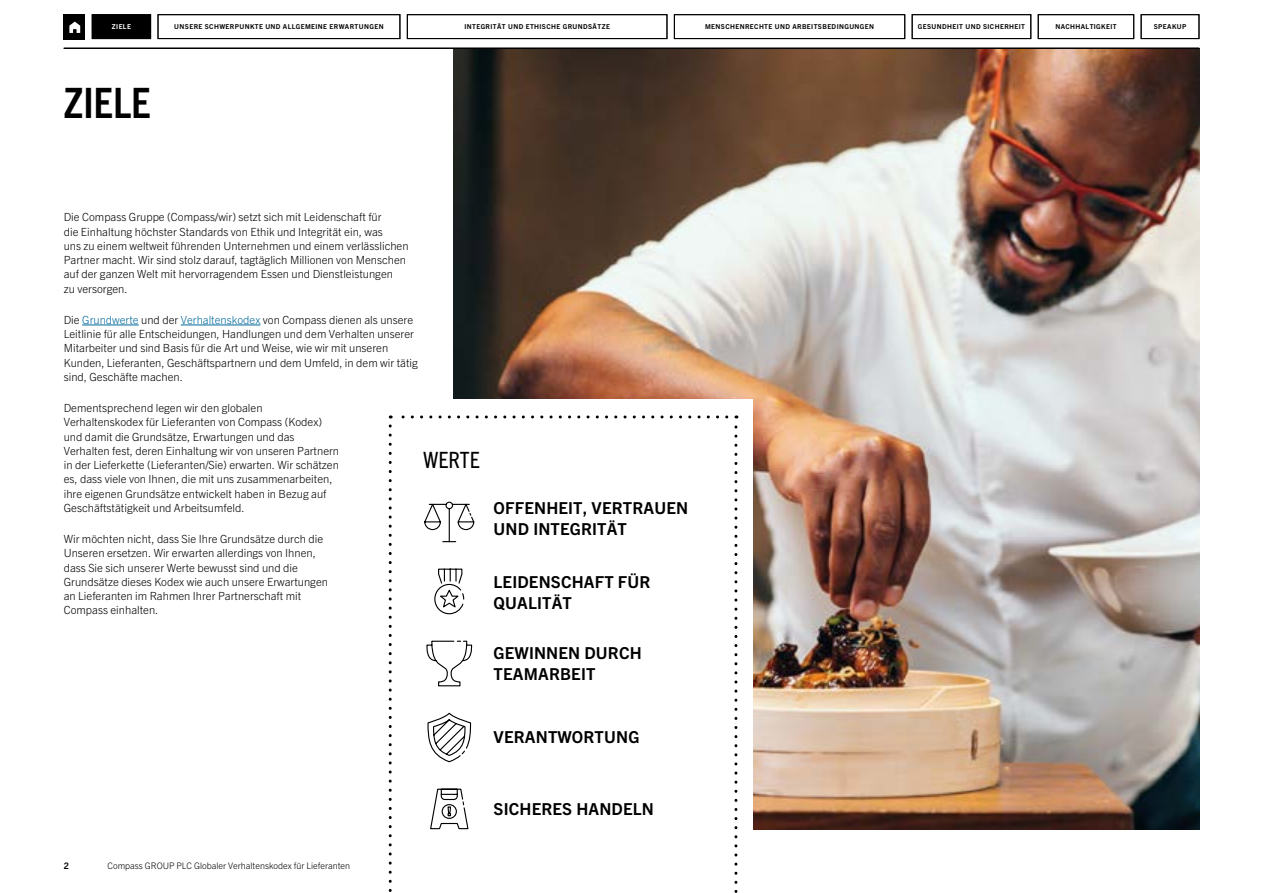
<style>
.page{position:relative;width:1263px;height:893px;background:#fff}
.page>*{position:absolute;margin:0;border:0;box-sizing:border-box;transform-origin:0 0}
.Page_Title{font:700 condensed 42px "Trade Gothic Next LT Pro";color:#000}
.Heading{font:condensed 22.5px "Trade Gothic Next LT Pro";color:#000}
.Heading-1{font:700 16.5px/21px "Trade Gothic Next LT Pro";letter-spacing:.01em;color:#000}
.Bodytext{font:300 11.25px/14.2px "Trade Gothic Next LT Pro";color:#000}
.t1{font:300 9px "Trade Gothic Next LT Pro";color:#000}
.t2{font:700 9px "Trade Gothic Next LT Pro";color:#000}
.t3{font:700 6.75px "Trade Gothic Next LT Pro";letter-spacing:.06em;color:#000}
.t4{font:700 6.75px "Trade Gothic Next LT Pro";letter-spacing:.06em;color:#fff}
.s1{color:#00699d}
</style>
<div class="page">
<div style="left:92px;top:15px;width:59px;height:24px;background:#000"></div>
<hr style="left:82px;top:325px;width:57px;height:1px;background:#00699d">
<hr style="left:181px;top:325px;width:79px;height:1px;background:#00699d">
<img style="left:454px;top:49px;width:745px;height:780px">
<div style="left:373px;top:400px;width:380px;height:493px;background:#fff"></div>
<svg style="left:389px;top:426px;width:3px;height:466px"></svg>
<svg style="left:734px;top:415px;width:3px;height:478px"></svg>
<svg style="left:390px;top:415px;width:337px;height:3px"></svg>
<svg style="left:424px;top:501px;width:51px;height:42px"></svg>
<svg style="left:434px;top:568px;width:31px;height:47px"></svg>
<svg style="left:426px;top:640px;width:47px;height:47px"></svg>
<svg style="left:427px;top:712px;width:45px;height:51px"></svg>
<svg style="left:430px;top:788px;width:39px;height:42px"></svg>
<div style="left:64px;top:14px;width:21px;height:26px;background:#000"></div>
<svg style="left:69px;top:22px;width:11px;height:11px"></svg>
<div style="left:92px;top:14px;width:59px;height:25px;border:1px solid #000"></div>
<div style="left:158px;top:14px;width:242px;height:25px;border:1px solid #000"></div>
<div style="left:407px;top:14px;width:260px;height:25px;border:1px solid #000"></div>
<div style="left:674px;top:14px;width:231px;height:25px;border:1px solid #000"></div>
<div style="left:912px;top:14px;width:119px;height:25px;border:1px solid #000"></div>
<div style="left:1038px;top:14px;width:96px;height:25px;border:1px solid #000"></div>
<div style="left:1141px;top:14px;width:58px;height:25px;border:1px solid #000"></div>
<hr style="left:64px;top:48px;width:1135px;height:1px;background:#000">
<p class="t4" style="left:112px;top:22px;width:20px">ZIELE</p>
<p class="t3" style="left:174px;top:22px;width:211px">UNSERE SCHWERPUNKTE UND ALLGEMEINE ERWARTUNGEN</p>
<p class="t3" style="left:464px;top:22px;width:147px">INTEGRITÄT UND ETHISCHE GRUNDSÄTZE</p>
<p class="t3" style="left:705px;top:22px;width:171px">MENSCHENRECHTE UND ARBEITSBEDINGUNGEN</p>
<p class="t3" style="left:918px;top:22px;width:109px">GESUNDHEIT UND SICHERHEIT</p>
<p class="t3" style="left:1055px;top:22px;width:63px">NACHHALTIGKEIT</p>
<p class="t3" style="left:1154px;top:22px;width:34px">SPEAKUP</p>
<p class="Page_Title" style="left:64px;top:74px;width:89px">ZIELE</p>
<p class="Bodytext" style="left:64px;top:209px;width:346px">Die Compass Gruppe (Compass/wir) setzt sich mit Leidenschaft für<br>die Einhaltung höchster Standards von Ethik und Integrität ein, was<br>uns zu einem weltweit führenden Unternehmen und einem verlässlichen Partner macht. Wir sind stolz darauf, tagtäglich Millionen von Menschen auf der ganzen Welt mit hervorragendem Essen und Dienstleistungen<br>zu versorgen.</p>
<p class="Bodytext" style="left:64px;top:312px;width:356px">Die <span class="s1">Grundwerte</span> und der <span class="s1">Verhaltenskodex</span> von Compass dienen als unsere Leitlinie für alle Entscheidungen, Handlungen und dem Verhalten unserer Mitarbeiter und sind Basis für die Art und Weise, wie wir mit unseren Kunden, Lieferanten, Geschäftspartnern und dem Umfeld, in dem wir tätig sind, Geschäfte machen.</p>
<p class="Bodytext" style="left:64px;top:400px;width:277px">Dementsprechend legen wir den globalen Verhaltenskodex für Lieferanten von Compass (Kodex) und damit die Grundsätze, Erwartungen und das Verhalten fest, deren Einhaltung wir von unseren Partnern in der Lieferkette (Lieferanten/Sie) erwarten. Wir schätzen es, dass viele von Ihnen, die mit uns zusammenarbeiten, ihre eigenen Grundsätze entwickelt haben in Bezug auf Geschäftstätigkeit und Arbeitsumfeld.</p>
<p class="Bodytext" style="left:64px;top:531px;width:266px">Wir möchten nicht, dass Sie Ihre Grundsätze durch die Unseren ersetzen. Wir erwarten allerdings von Ihnen, dass Sie sich unserer Werte bewusst sind und die Grundsätze dieses Kodex wie auch unsere Erwartungen an Lieferanten im Rahmen Ihrer Partnerschaft mit Compass einhalten.</p>
<p class="Heading" style="left:423px;top:444px;width:58px">WERTE</p>
<p class="Heading-1" style="left:494px;top:497px;width:196px">OFFENHEIT, VERTRAUEN<br>UND INTEGRITÄT</p>
<p class="Heading-1" style="left:494px;top:570px;width:158px">LEIDENSCHAFT FÜR<br>QUALITÄT</p>
<p class="Heading-1" style="left:494px;top:641px;width:150px">GEWINNEN DURCH<br>TEAMARBEIT</p>
<p class="Heading-1" style="left:494px;top:726px;width:147px">VERANTWORTUNG</p>
<p class="t2" style="left:64px;top:860px;width:7px">2</p>
<p class="t1" style="left:108px;top:860px;width:244px">Compass GROUP PLC Globaler Verhaltenskodex für Lieferanten</p>
<p class="Heading-1" style="left:494px;top:797px;width:162px">SICHERES HANDELN</p>
</div>
